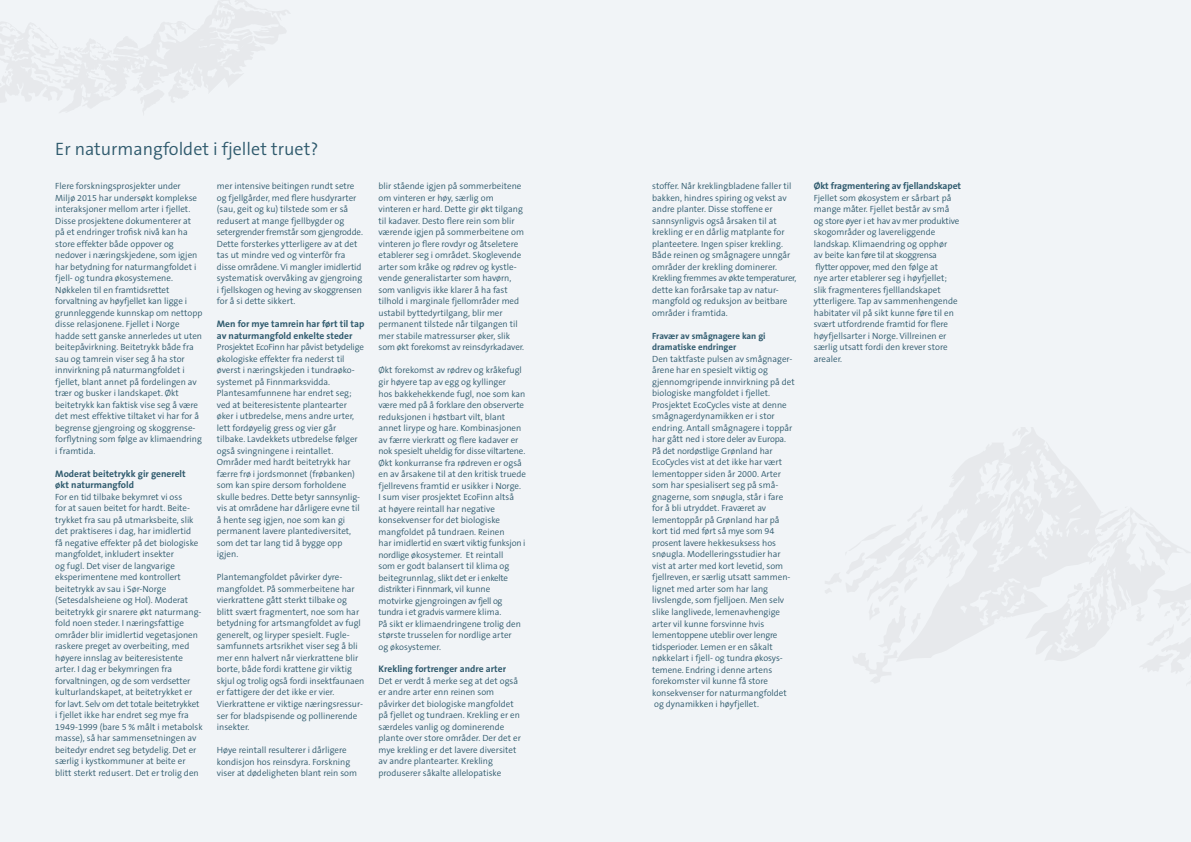
<style>
.page{position:relative;width:1191px;height:842px;background:#f1f4f7}
.page>*{position:absolute;margin:0;border:0;box-sizing:border-box;transform-origin:0 0}
.t1{font:300 18px "The Sans B4";color:#2f5a6d}
.t2{font:700 9.5px/11.5px "The Sans B7";color:#2f5a6d}
.t3{font:300 9px/11.5px "The Sans B4";color:#2f5a6d}
.t4{font:700 9px/11.5px "The Sans B7";color:#2f5a6d}
</style>
<div class="page">
<svg style="left:825px;top:427px;width:203px;height:256px"></svg>
<svg style="left:960px;top:441px;width:231px;height:243px"></svg>
<svg style="left:0;top:0;width:289px;height:113px"></svg>
<h1 class="t1" style="left:55px;top:139px;width:264px">Er naturmangfoldet i fjellet truet?</h1>
<p class="t3" style="left:55px;top:181px;width:149px">Flere forskningsprosjekter under Miljø 2015 har undersøkt komplekse interaksjoner mellom arter i fjellet.<br>Disse prosjektene dokumenterer at på et endringer trofisk nivå kan ha store effekter både oppover og nedover i næringskjedene, som igjen har betydning for naturmangfoldet i fjell- og tundra økosystemene.<br>Nøkkelen til en framtidsrettet forvaltning av høyfjellet kan ligge i grunnleggende kunnskap om nettopp disse relasjonene. Fjellet i Norge hadde sett ganske annerledes ut uten beitepåvirkning. Beitetrykk både fra sau og tamrein viser seg å ha stor innvirkning på naturmangfoldet i fjellet, blant annet på fordelingen av trær og busker i landskapet. Økt beitetrykk kan faktisk vise seg å være det mest effektive tiltaket vi har for å begrense gjengroing og skoggrense&shy;forflytning som følge av klimaendring i framtida.</p>
<p class="t2" style="left:55px;top:468px;width:132px">Moderat beitetrykk gir generelt økt naturmangfold</p>
<p class="t3" style="left:55px;top:491px;width:149px">For en tid tilbake bekymret vi oss<br>for at sauen beitet for hardt. Beite&shy;trykket fra sau på utmarksbeite, slik det praktiseres i dag, har imidlertid<br>få negative effekter på det biologiske mangfoldet, inkludert insekter<br>og fugl. Det viser de langvarige eksperimentene med kontrollert beitetrykk av sau i Sør-Norge (Setesdalsheiene og Hol). Moderat beitetrykk gir snarere økt naturmang&shy;fold noen steder. I næringsfattige områder blir imidlertid vegetasjonen raskere preget av overbeiting, med høyere innslag av beiteresistente arter. I dag er bekymringen fra forvaltningen, og de som verdsetter kulturlandskapet, at beitetrykket er for lavt. Selv om det totale beitetrykket i fjellet ikke har endret seg mye fra 1949-1999 (bare 5 % målt i metabolsk masse), så har sammensetningen av beitedyr endret seg betydelig. Det er særlig i kystkommuner at beite er blitt sterkt redusert. Det er trolig den</p>
<p class="t3" style="left:217px;top:181px;width:148px">mer intensive beitingen rundt setre og fjellgårder, med flere husdyrarter (sau, geit og ku) tilstede som er så redusert at mange fjellbygder og setergrender fremstår som gjengrodde.<br>Dette forsterkes ytterligere av at det tas ut mindre ved og vinterfôr fra disse områdene. Vi mangler imidlertid systematisk overvåking av gjengroing i fjellskogen og heving av skoggrensen for å si dette sikkert.</p>
<p class="t2" style="left:217px;top:319px;width:149px">Men for mye tamrein har ført til tap av naturmangfold enkelte steder</p>
<p class="t3" style="left:217px;top:342px;width:148px">Prosjektet EcoFinn har påvist betydelige økologiske effekter fra nederst til øverst i næringskjeden i tundraøko&shy;systemet på Finnmarksvidda.<br>Plantesamfunnene har endret seg; ved at beiteresistente plantearter øker i utbredelse, mens andre urter, lett fordøyelig gress og vier går tilbake. Lavdekkets utbredelse følger også svingningene i reintallet.<br>Områder med hardt beitetrykk har færre frø i jordsmonnet (frøbanken) som kan spire dersom forholdene skulle bedres. Dette betyr sannsynlig&shy;vis at områdene har dårligere evne til å hente seg igjen, noe som kan gi permanent lavere plantediversitet, som det tar lang tid å bygge opp igjen.</p>
<p class="t3" style="left:217px;top:572px;width:149px">Plantemangfoldet påvirker dyre&shy;mangfoldet. På sommerbeitene har vierkrattene gått sterkt tilbake og blitt svært fragmentert, noe som har betydning for artsmangfoldet av fugl generelt, og liryper spesielt. Fugle&shy;samfunnets artsrikhet viser seg å bli mer enn halvert når vierkrattene blir borte, både fordi krattene gir viktig skjul og trolig også fordi insektfaunaen er fattigere der det ikke er vier.<br>Vierkrattene er viktige næringsressur&shy;ser for bladspisende og pollinerende insekter.</p>
<p class="t3" style="left:217px;top:744px;width:142px">Høye reintall resulterer i dårligere kondisjon hos reinsdyra. Forskning viser at dødeligheten blant rein som</p>
<p class="t3" style="left:378px;top:181px;width:147px">blir stående igjen på sommerbeitene om vinteren er høy, særlig om vinteren er hard. Dette gir økt tilgang til kadaver. Desto flere rein som blir værende igjen på sommerbeitene om vinteren jo flere rovdyr og åtseletere etablerer seg i området. Skoglevende arter som kråke og rødrev og kystle&shy;vende generalistarter som havørn, som vanligvis ikke klarer å ha fast tilhold i marginale fjellområder med ustabil byttedyrtilgang, blir mer permanent tilstede når tilgangen til mer stabile matressurser øker, slik som økt forekomst av reinsdyrkadaver.</p>
<p class="t3" style="left:378px;top:365px;width:149px">Økt forekomst av rødrev og kråkefugl gir høyere tap av egg og kyllinger<br>hos bakkehekkende fugl, noe som kan være med på å forklare den observerte reduksjonen i høstbart vilt, blant annet lirype og hare. Kombinasjonen av færre vierkratt og flere kadaver er nok spesielt uheldig for disse viltartene.<br>Økt konkurranse fra rødreven er også en av årsakene til at den kritisk truede fjellrevens framtid er usikker i Norge.<br>I sum viser prosjektet EcoFinn altså<br>at høyere reintall har negative konsekvenser for det biologiske mangfoldet på tundraen. Reinen<br>har imidlertid en svært viktig funksjon i nordlige økosystemer. Et reintall<br>som er godt balansert til klima og beitegrunnlag, slikt det er i enkelte distrikter i Finnmark, vil kunne motvirke gjengroingen av fjell og tundra i et gradvis varmere klima.<br>På sikt er klimaendringene trolig den største trusselen for nordlige arter<br>og økosystemer.</p>
<p class="t2" style="left:378px;top:664px;width:129px">Krekling fortrenger andre arter</p>
<p class="t3" style="left:378px;top:675px;width:144px">Det er verdt å merke seg at det også er andre arter enn reinen som påvirker det biologiske mangfoldet på fjellet og tundraen. Krekling er en særdeles vanlig og dominerende plante over store områder. Der det er mye krekling er det lavere diversitet av andre plantearter. Krekling produserer såkalte allelopatiske</p>
<p class="t3" style="left:652px;top:181px;width:146px">stoffer. Når kreklingbladene faller til bakken, hindres spiring og vekst av andre planter. Disse stoffene er sannsynligvis også årsaken til at krekling er en dårlig matplante for planteetere. Ingen spiser krekling.<br>Både reinen og smågnagere unngår områder der krekling dominerer.<br>Krekling fremmes av økte temperaturer, dette kan forårsake tap av natur&shy;mangfold og reduksjon av beitbare områder i framtida.</p>
<p class="t4" style="left:652px;top:330px;width:115px">Fravær av smågnagere kan gi dramatiske endringer</p>
<p class="t3" style="left:652px;top:353px;width:144px">Den taktfaste pulsen av smågnager&shy;årene har en spesielt viktig og gjennomgripende innvirkning på det biologiske mangfoldet i fjellet.<br>Prosjektet EcoCycles viste at denne smågnagerdynamikken er i stor endring. Antall smågnagere i toppår har gått ned i store deler av Europa.<br>På det nordøstlige Grønland har EcoCycles vist at det ikke har vært lementopper siden år 2000. Arter som har spesialisert seg på små&shy;gnagerne, som snøugla, står i fare for å bli utryddet. Fraværet av lementoppår på Grønland har på kort tid med ført så mye som 94 prosent lavere hekkesuksess hos snøugla. Modelleringsstudier har vist at arter med kort levetid, som fjellreven, er særlig utsatt sammen&shy;lignet med arter som har lang livslengde, som fjelljoen. Men selv slike langlivede, lemenavhengige arter vil kunne forsvinne hvis lementoppene uteblir over lengre tidsperioder. Lemen er en såkalt nøkkelart i fjell- og tundra økosys&shy;temene. Endring i denne artens forekomster vil kunne få store konsekvenser for naturmangfoldet og dynamikken i høyfjellet.</p>
<p class="t2" style="left:814px;top:181px;width:149px">Økt fragmentering av fjellandskapet</p>
<p class="t3" style="left:814px;top:192px;width:147px">Fjellet som økosystem er sårbart på mange måter. Fjellet består av små og store øyer i et hav av mer produktive skogområder og lavereliggende landskap. Klimaendring og opphør<br>av beite kan føre til at skoggrensa flytter oppover, med den følge at<br>nye arter etablerer seg i høyfjellet; slik fragmenteres fjelllandskapet ytterligere. Tap av sammenhengende habitater vil på sikt kunne føre til en svært utfordrende framtid for flere høyfjellsarter i Norge. Villreinen er særlig utsatt fordi den krever store arealer.</p>
</div>
